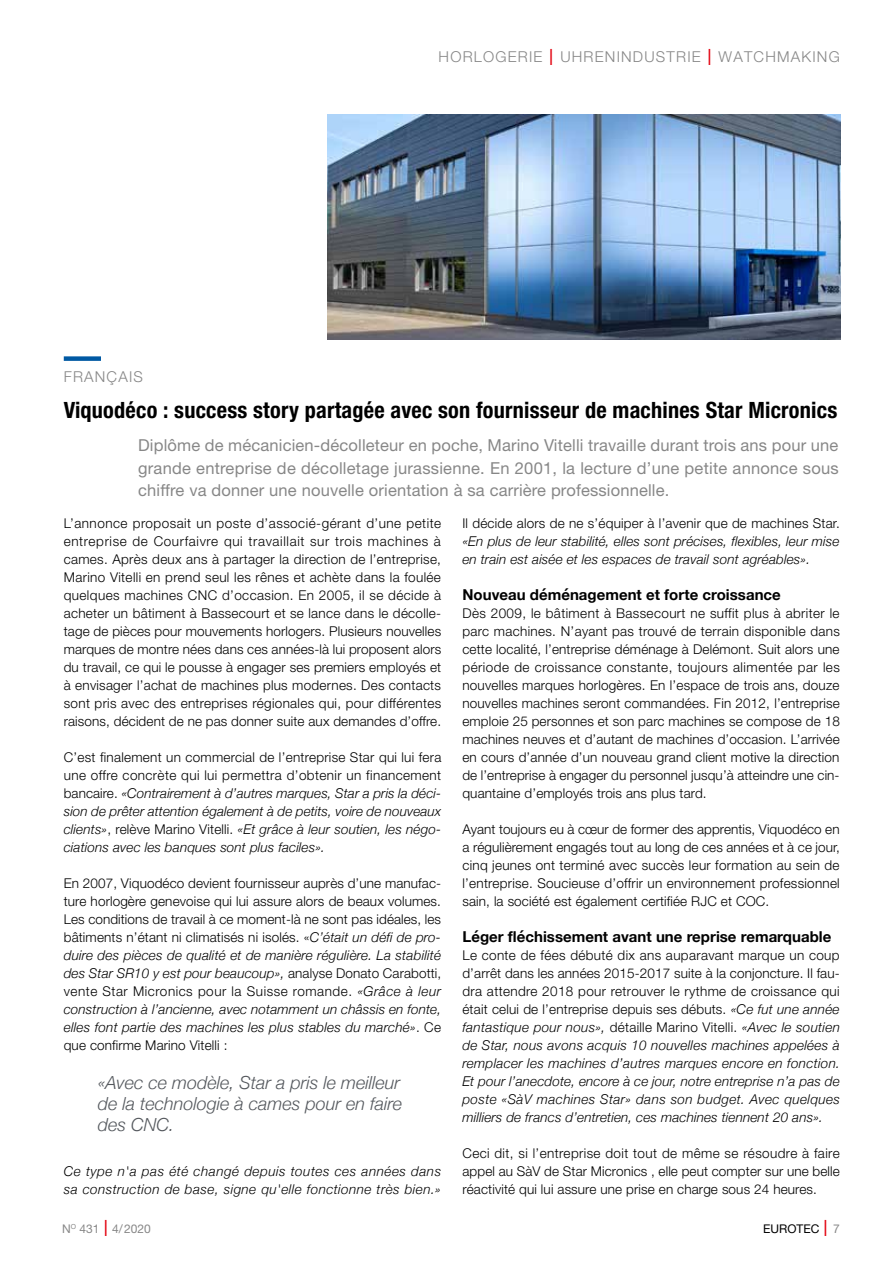
<style>
.page{position:relative;width:893px;height:1263px;background:#fff}
.page>*{position:absolute;margin:0;border:0;box-sizing:border-box;transform-origin:0 0}
.t1{font:700 condensed 22.5px "Helvetica Neue";letter-spacing:.01em;color:#000}
.t2{font:italic 300 18px/21px "Helvetica Neue";color:#54585d;text-align:justify}
.t3{font:16.5px/22.5px "Helvetica Neue";letter-spacing:.01em;color:#878787;text-align:justify}
.t4{font:700 15px "Helvetica Neue";color:#000}
.t5{font:300 15px "Helvetica Neue";letter-spacing:.08em;color:#878787}
.t6{font:300 13.5px/18px "Helvetica Neue";letter-spacing:.01em;color:#000;text-align:justify}
.t7{font:italic 300 13.5px/18px "Helvetica Neue";letter-spacing:.01em;color:#000;text-align:justify}
.t8{font:italic 300 13.5px/18px "Helvetica Neue";letter-spacing:.035em;color:#000}
.t9{font:12px "Helvetica Neue";color:#878787}
.t10{font:12px "Helvetica Neue";color:#000}
.s1{font-stretch:condensed;font-size:22.5px;color:#e30613}
.s2{font-style:normal}
.s3{font-style:italic}
.s4{font-weight:300;font-stretch:condensed;font-size:22.5px;color:#e30613}
.s5{color:#878787}
</style>
<div class="page">
<div style="left:64px;top:356px;width:37px;height:5px;background:#0059a3"></div>
<img style="left:327px;top:115px;width:513px;height:225px">
<p class="t5" style="left:439px;top:47px;width:403px">HORLOGERIE <span class="s1">I</span> UHRENINDUSTRIE <span class="s1">I</span> WATCHMAKING</p>
<p class="t5" style="left:64px;top:368px;width:81px">FRANÇAIS</p>
<h1 class="t1" style="left:64px;top:397px;width:775px">Viquodéco : success story partagée avec son fournisseur de machines Star Micronics</h1>
<p class="t3" style="left:138px;top:434px;width:702px">Diplôme de mécanicien-décolleteur en poche, Marino Vitelli travaille durant trois ans pour une grande entreprise de décolletage jurassienne. En 2001, la lecture d’une petite annonce sous chiffre va donner une nouvelle orientation à sa carrière professionnelle.</p>
<p class="t6" style="left:462px;top:514px;width:379px">Il décide alors de ne s’équiper à l’avenir que de machines Star.</p>
<p class="t7" style="left:462px;top:531px;width:379px">«En plus de leur stabilité, elles sont précises, flexibles, leur mise en train est aisée et les espaces de travail sont agréables».</p>
<p class="t4" style="left:462px;top:583px;width:320px">Nouveau déménagement et forte croissance</p>
<p class="t6" style="left:462px;top:604px;width:379px">Dès 2009, le bâtiment à Bassecourt ne suffit plus à abriter le parc machines. N’ayant pas trouvé de terrain disponible dans cette localité, l’entreprise déménage à Delémont. Suit alors une période de croissance constante, toujours alimentée par les nouvelles marques horlogères. En l’espace de trois ans, douze nouvelles machines seront commandées. Fin 2012, l’entreprise emploie 25 personnes et son parc machines se compose de 18 machines neuves et d’autant de machines d’occasion. L’arrivée en cours d’année d’un nouveau grand client motive la direction de l’entreprise à engager du personnel jusqu’à atteindre une cin&shy;quantaine d’employés trois ans plus tard.</p>
<p class="t6" style="left:462px;top:820px;width:379px">Ayant toujours eu à cœur de former des apprentis, Viquodéco en a régulièrement engagés tout au long de ces années et à ce jour, cinq jeunes ont terminé avec succès leur formation au sein de l’entreprise. Soucieuse d’offrir un environnement professionnel sain, la société est également certifiée RJC et COC.</p>
<p class="t4" style="left:462px;top:925px;width:370px">Léger fléchissement avant une reprise remarquable</p>
<p class="t7" style="left:462px;top:945px;width:379px"><span class="s2">Le conte de fées débuté dix ans auparavant marque un coup d’arrêt dans les années 2015-2017 suite à la conjoncture. Il fau&shy;dra attendre 2018 pour retrouver le rythme de croissance qui était celui de l’entreprise depuis ses débuts.</span> «Ce fut une année fantastique pour nous», <span class="s2">détaille Marino Vitelli.</span> «Avec le soutien de Star, nous avons acquis 10 nouvelles machines appelées à remplacer les machines d’autres marques encore en fonction.<br>Et pour l’anecdote, encore à ce jour, notre entreprise n’a pas de poste «SàV machines Star» dans son budget. Avec quelques milliers de francs d’entretien, ces machines tiennent 20 ans».</p>
<p class="t6" style="left:462px;top:1144px;width:379px">Ceci dit, si l’entreprise doit tout de même se résoudre à faire appel au SàV de Star Micronics , elle peut compter sur une belle réactivité qui lui assure une prise en charge sous 24 heures.</p>
<p class="t6" style="left:64px;top:514px;width:379px">L’annonce proposait un poste d’associé-gérant d’une petite entreprise de Courfaivre qui travaillait sur trois machines à cames. Après deux ans à partager la direction de l’entreprise, Marino Vitelli en prend seul les rênes et achète dans la foulée quelques machines CNC d’occasion. En 2005, il se décide à acheter un bâtiment à Bassecourt et se lance dans le décolle&shy;tage de pièces pour mouvements horlogers. Plusieurs nouvelles marques de montre nées dans ces années-là lui proposent alors du travail, ce qui le pousse à engager ses premiers employés et à envisager l’achat de machines plus modernes. Des contacts sont pris avec des entreprises régionales qui, pour différentes raisons, décident de ne pas donner suite aux demandes d’offre.</p>
<p class="t7" style="left:64px;top:747px;width:379px"><span class="s2">C’est finalement un commercial de l’entreprise Star qui lui fera une offre concrète qui lui permettra d’obtenir un financement bancaire.</span> «Contrairement à d’autres marques, Star a pris la déci&shy;sion de prêter attention également à de petits, voire de nouveaux clients»<span class="s2">, relève Marino Vitelli.</span> «Et grâce à leur soutien, les négo&shy;ciations avec les banques sont plus faciles».</p>
<p class="t6" style="left:64px;top:874px;width:379px">En 2007, Viquodéco devient fournisseur auprès d’une manufac&shy;ture horlogère genevoise qui lui assure alors de beaux volumes.<br>Les conditions de travail à ce moment-là ne sont pas idéales, les bâtiments n’étant ni climatisés ni isolés. «<span class="s3">C’était un défi de pro&shy;duire des pièces de qualité et de manière régulière. La stabilité des Star SR10 y est pour beaucoup»,</span> analyse Donato Carabotti, vente Star Micronics pour la Suisse romande. <span class="s3">«Grâce à leur construction à l’ancienne, avec notamment un châssis en fonte, elles font partie des machines les plus stables du marché»</span>. Ce que confirme Marino Vitelli :</p>
<h2 class="t2" style="left:98px;top:1071px;width:306px">«Avec ce modèle, Star a pris le meilleur de la technologie à cames pour en faire des CNC.</h2>
<p class="t8" style="left:64px;top:1161px;width:379px">Ce type n'a pas été changé depuis toutes ces années dans sa construction de base, signe qu'elle fonctionne très bien.»</p>
<p class="t9" style="left:62px;top:1221px;width:90px">N<sup>O</sup> 431 <span class="s4">I</span> 4/2020</p>
<p class="t10" style="left:763px;top:1221px;width:78px">EUROTEC <span class="s4">I</span> <span class="s5">7</span></p>
</div>
